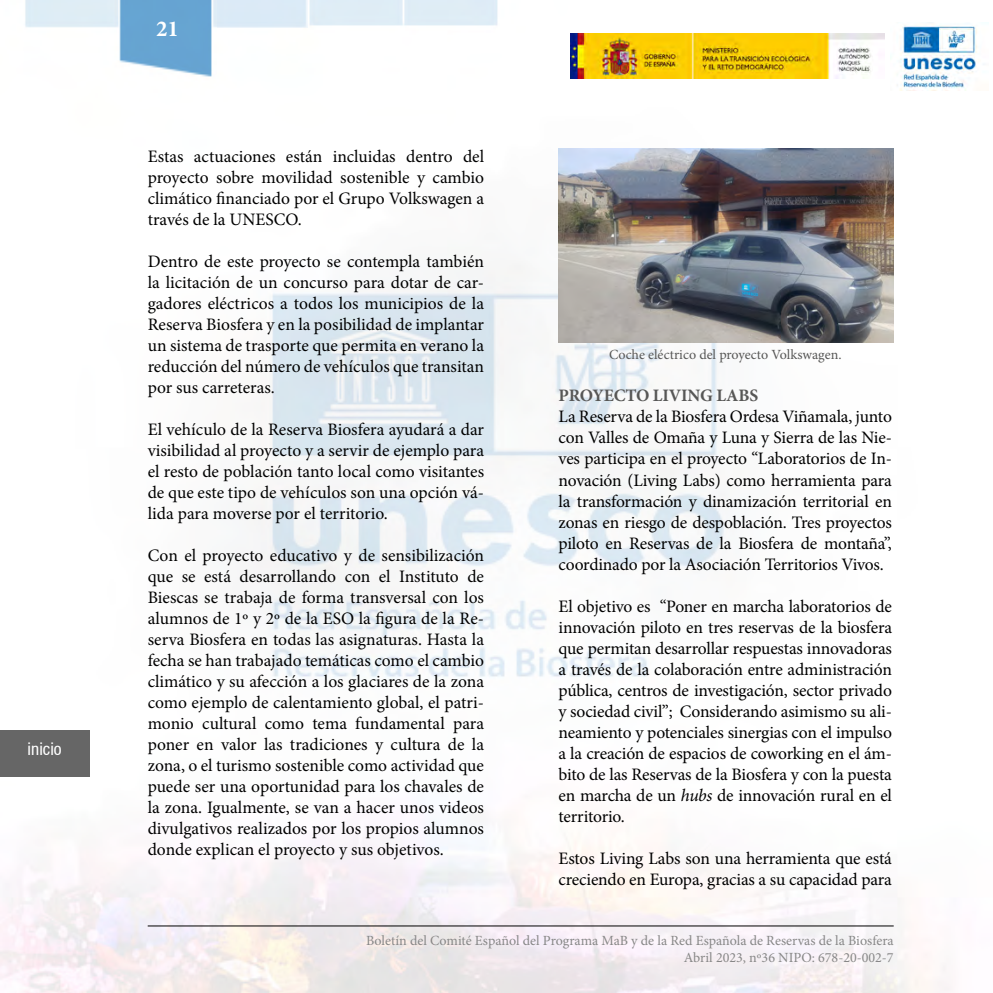
<style>
.page{position:relative;width:993px;height:993px;background:#fff}
.page>*{position:absolute;margin:0;border:0;box-sizing:border-box;transform-origin:0 0}
.t1{font:700 22.75px "Minion Pro";color:#fff}
.t2{font:17.5px/21px "Minion Pro";letter-spacing:-.01em;color:#000;text-align:justify}
.t3{font:700 17.5px "Minion Pro";letter-spacing:-.01em;color:#575756}
.t4{font:condensed 17.5px "Helvetica 57";color:#fff}
.t5{font:14px/16.8px "Minion Pro";color:#878787;text-align:right}
.t6{font:14px "Minion Pro";color:#575756}
.s1{font-style:italic}
</style>
<div class="page">
<img style="left:0;top:0;width:951px;height:992px">
<hr style="left:148px;top:925px;width:745px;height:1px;background:#000">
<div style="left:0;top:729px;width:89px;height:47px;background:#666"></div>
<div style="left:217px;top:0;width:91px;height:28px;background:#dbeaf6"></div>
<img style="left:570px;top:33px;width:314px;height:45px">
<img style="left:890px;top:22px;width:87px;height:69px">
<img style="left:558px;top:149px;width:335px;height:193px">
<p class="t4" style="left:28px;top:738px;width:36px">inicio</p>
<h1 class="t1" style="left:156px;top:13px;width:24px">21</h1>
<p class="t2" style="left:148px;top:146px;width:338px">Estas actuaciones están incluidas dentro del proyecto sobre movilidad sostenible y cambio climático financiado por el Grupo Volkswagen a través de la UNESCO.</p>
<p class="t2" style="left:148px;top:251px;width:338px">Dentro de este proyecto se contempla también la licitación de un concurso para dotar de car&shy;gadores eléctricos a todos los municipios de la Reserva Biosfera y en la posibilidad de implantar un sistema de trasporte que permita en verano la reducción del número de vehículos que transitan por sus carreteras.</p>
<p class="t2" style="left:148px;top:419px;width:338px">El vehículo de la Reserva Biosfera ayudará a dar visibilidad al proyecto y a servir de ejemplo para el resto de población tanto local como visitantes de que este tipo de vehículos son una opción vá&shy;lida para moverse por el territorio.</p>
<p class="t2" style="left:148px;top:545px;width:338px">Con el proyecto educativo y de sensibilización que se está desarrollando con el Instituto de Biescas se trabaja de forma transversal con los alumnos de 1º y 2º de la ESO la figura de la Re&shy;serva Biosfera en todas las asignaturas. Hasta la fecha se han trabajado temáticas como el cambio climático y su afección a los glaciares de la zona como ejemplo de calentamiento global, el patri&shy;monio cultural como tema fundamental para poner en valor las tradiciones y cultura de la zona, o el turismo sostenible como actividad que puede ser una oportunidad para los chavales de la zona. Igualmente, se van a hacer unos videos divulgativos realizados por los propios alumnos donde explican el proyecto y sus objetivos.</p>
<p class="t6" style="left:608px;top:345px;width:234px">Coche eléctrico del proyecto Volkswagen.</p>
<p class="t3" style="left:558px;top:383px;width:201px">PROYECTO LIVING LABS</p>
<p class="t2" style="left:558px;top:406px;width:335px">La Reserva de la Biosfera Ordesa Viñamala, junto con Valles de Omaña y Luna y Sierra de las Nie&shy;ves participa en el proyecto “Laboratorios de In&shy;novación (Living Labs) como herramienta para la transformación y dinamización territorial en zonas en riesgo de despoblación. Tres proyectos piloto en Reservas de la Biosfera de montaña”, coordinado por la Asociación Territorios Vivos.</p>
<p class="t2" style="left:558px;top:595px;width:335px">El objetivo es “Poner en marcha laboratorios de innovación piloto en tres reservas de la biosfera que permitan desarrollar respuestas innovadoras a través de la colaboración entre administración pública, centros de investigación, sector privado y sociedad civil”; Considerando asimismo su ali&shy;neamiento y potenciales sinergias con el impulso a la creación de espacios de coworking en el ám&shy;bito de las Reservas de la Biosfera y con la puesta en marcha de un <span class="s1">hubs</span> de innovación rural en el territorio.</p>
<p class="t2" style="left:558px;top:847px;width:335px">Estos Living Labs son una herramienta que está creciendo en Europa, gracias a su capacidad para</p>
<p class="t5" style="left:366px;top:931px;width:529px">Boletín del Comité Español del Programa MaB y de la Red Española de Reservas de la Biosfera<br>Abril 2023, nº36 NIPO: 678-20-002-7</p>
</div>
